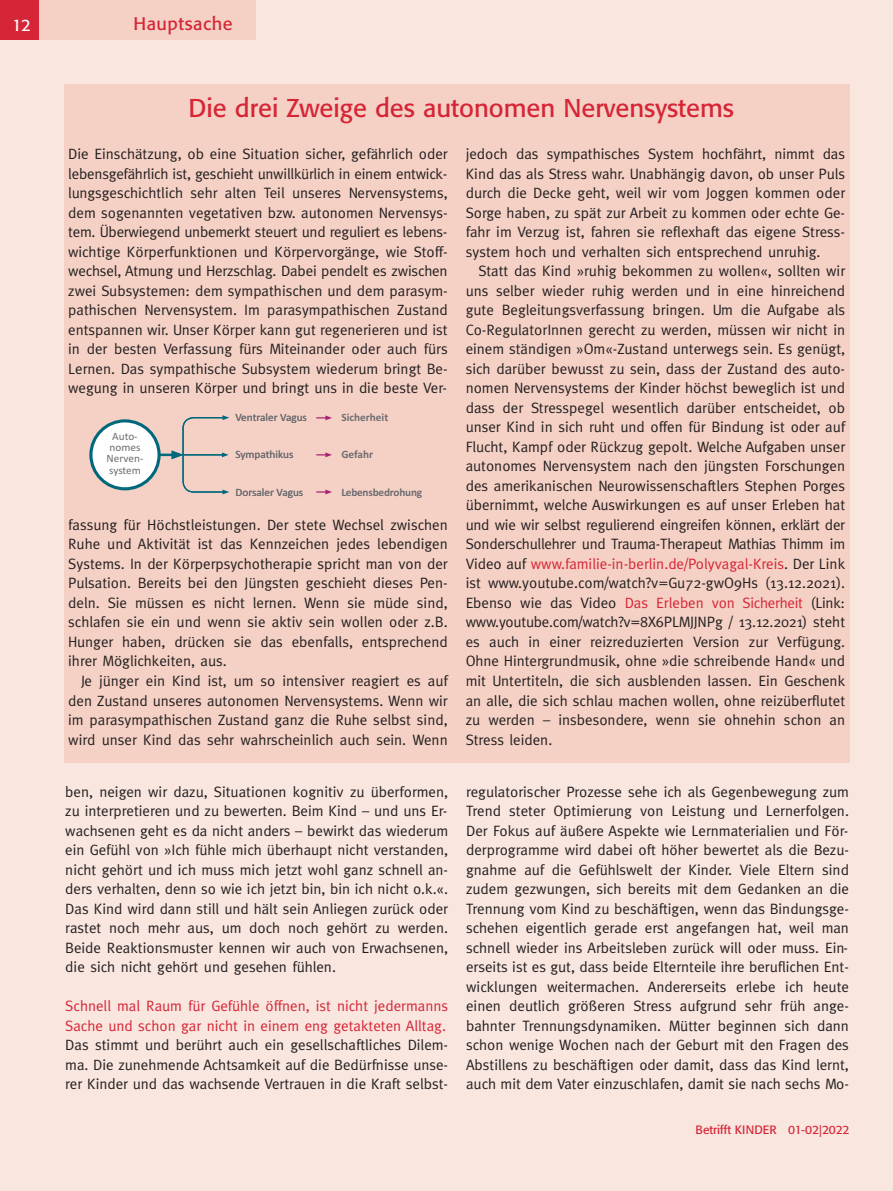
<style>
.page{position:relative;width:893px;height:1191px;background:#fff}
.page>*{position:absolute;margin:0;border:0;box-sizing:border-box;transform-origin:0 0}
.t1{font:25.5px "Formata";color:#d52536}
.t2{font:18px "Formata";letter-spacing:.03em;color:#d52536}
.t3{font:16.5px "Formata";color:#fff}
.t4{font:15px/19.5px "Meta";color:#231f20;text-align:justify}
.t5{font:15px/19.5px "Meta";color:#d52536}
.t6{font:12px "Formata";color:#d52536}
.t7{font:11.25px/11.2px "Calibri";color:#6c6d70;text-align:center}
.t8{font:700 11.25px "Calibri";color:#6c6d70}
.s1{color:#d52536}
</style>
<div class="page">
<div style="left:0;top:0;width:893px;height:1190px;background:#f9e6df"></div>
<div style="left:0;top:0;width:255px;height:39px;background:#f5d1c5"></div>
<div style="left:0;top:0;width:38px;height:39px;background:#d52536"></div>
<div style="left:64px;top:84px;width:786px;height:678px;background:#f5d1c5"></div>
<svg style="left:316px;top:415px;width:16px;height:5px"></svg>
<svg style="left:316px;top:452px;width:16px;height:5px"></svg>
<hr style="left:157px;top:453px;width:19px;height:3px;background:#00687c">
<svg style="left:316px;top:489px;width:16px;height:5px"></svg>
<div style="left:89px;top:419px;width:72px;height:71px;background:#fff;border:3px solid #00687c;border-radius:50%"></div>
<svg style="left:171px;top:415px;width:58px;height:79px"></svg>
<hr style="left:184px;top:454px;width:40px;height:1px;background:#00687c">
<p class="t3" style="left:12px;top:15px;width:20px">12</p>
<p class="t2" style="left:133px;top:13px;width:101px">Hauptsache</p>
<h1 class="t1" style="left:188px;top:92px;width:547px">Die drei Zweige des autonomen Nervensystems</h1>
<p class="t4" style="left:68px;top:144px;width:381px">Die Einschätzung, ob eine Situation sicher, gefährlich oder lebensgefährlich ist, geschieht unwillkürlich in einem entwick&shy;lungsgeschichtlich sehr alten Teil unseres Nervensystems, dem sogenannten vegetativen bzw. autonomen Nervensys&shy;tem. Überwiegend unbemerkt steuert und reguliert es lebens&shy;wichtige Körperfunktionen und Körpervorgänge, wie Stoff&shy;wechsel, Atmung und Herzschlag. Dabei pendelt es zwischen zwei Subsystemen: dem sympathischen und dem parasym&shy;pathischen Nervensystem. Im parasympathischen Zustand entspannen wir. Unser Körper kann gut regenerieren und ist in der besten Verfassung fürs Miteinander oder auch fürs Lernen. Das sympathische Subsystem wiederum bringt Be&shy;wegung in unseren Körper und bringt uns in die beste Ver-</p>
<p class="t7" style="left:107px;top:430px;width:38px">,*$-.( #-/"+<br>0"%1"#. +2+$"/</p>
<p class="t7" style="left:235px;top:412px;width:73px">!"#$%&amp;'"%(!&amp;)*+</p>
<p class="t8" style="left:341px;top:410px;width:48px">!"#$%&amp;$%"'</p>
<p class="t7" style="left:235px;top:449px;width:59px">32/4&amp;$567*+</p>
<p class="t8" style="left:341px;top:447px;width:33px">(%)*$&amp;</p>
<p class="t7" style="left:235px;top:486px;width:69px">8-%+&amp;'"%(!&amp;)*+</p>
<p class="t8" style="left:341px;top:484px;width:82px">+%,%-.,%/&amp;0$1-2</p>
<p class="t4" style="left:68px;top:515px;width:381px">fassung für Höchstleistungen. Der stete Wechsel zwischen Ruhe und Aktivität ist das Kennzeichen jedes lebendigen Systems. In der Körperpsychotherapie spricht man von der Pulsation. Bereits bei den Jüngsten geschieht dieses Pen&shy;deln. Sie müssen es nicht lernen. Wenn sie müde sind, schlafen sie ein und wenn sie aktiv sein wollen oder z.B.<br>Hunger haben, drücken sie das ebenfalls, entsprechend ihrer Möglichkeiten, aus.</p>
<p class="t4" style="left:68px;top:671px;width:381px;text-indent:13px">Je jünger ein Kind ist, um so intensiver reagiert es auf den Zustand unseres autonomen Nervensystems. Wenn wir im parasympathischen Zustand ganz die Ruhe selbst sind, wird unser Kind das sehr wahrscheinlich auch sein. Wenn</p>
<p class="t4" style="left:65px;top:781px;width:384px">ben, neigen wir dazu, Situationen kognitiv zu überformen, zu interpretieren und zu bewerten. Beim Kind – und uns Er&shy;wachsenen geht es da nicht anders – bewirkt das wiederum ein Gefühl von »Ich fühle mich überhaupt nicht verstanden, nicht gehört und ich muss mich jetzt wohl ganz schnell an&shy;ders verhalten, denn so wie ich jetzt bin, bin ich nicht o.k.«.<br>Das Kind wird dann still und hält sein Anliegen zurück oder rastet noch mehr aus, um doch noch gehört zu werden.<br>Beide Reaktionsmuster kennen wir auch von Erwachsenen, die sich nicht gehört und gesehen fühlen.</p>
<p class="t5" style="left:65px;top:996px;width:384px">Schnell mal Raum für Gefühle öffnen, ist nicht jedermanns<br>Sache und schon gar nicht in einem eng getakteten Alltag.</p>
<p class="t4" style="left:65px;top:1035px;width:384px">Das stimmt und berührt auch ein gesellschaftliches Dilem&shy;ma. Die zunehmende Achtsamkeit auf die Bedürfnisse unse&shy;rer Kinder und das wachsende Vertrauen in die Kraft selbst-</p>
<p class="t4" style="left:466px;top:144px;width:381px">jedoch das sympathisches System hochfährt, nimmt das Kind das als Stress wahr. Unabhängig davon, ob unser Puls durch die Decke geht, weil wir vom Joggen kommen oder Sorge haben, zu spät zur Arbeit zu kommen oder echte Ge&shy;fahr im Verzug ist, fahren sie reflexhaft das eigene Stress&shy;system hoch und verhalten sich entsprechend unruhig.</p>
<p class="t4" style="left:466px;top:261px;width:381px;text-indent:13px">Statt das Kind »ruhig bekommen zu wollen«, sollten wir uns selber wieder ruhig werden und in eine hinreichend gute Begleitungsverfassung bringen. Um die Aufgabe als Co-RegulatorInnen gerecht zu werden, müssen wir nicht in einem ständigen »Om«-Zustand unterwegs sein. Es genügt, sich darüber bewusst zu sein, dass der Zustand des auto&shy;nomen Nervensystems der Kinder höchst beweglich ist und dass der Stresspegel wesentlich darüber entscheidet, ob unser Kind in sich ruht und offen für Bindung ist oder auf Flucht, Kampf oder Rückzug gepolt. Welche Aufgaben unser autonomes Nervensystem nach den jüngsten Forschungen des amerikanischen Neurowissenschaftlers Stephen Porges übernimmt, welche Auswirkungen es auf unser Erleben hat und wie wir selbst regulierend eingreifen können, erklärt der Sonderschullehrer und Trauma-Therapeut Mathias Thimm im Video auf <span class="s1">www.familie-in-berlin.de/Polyvagal-Kreis</span>. Der Link ist www.youtube.com/watch?v=Gu72-gwO9Hs (13.12.2021).<br>Ebenso wie das Video <span class="s1">Das Erleben von Sicherheit</span> (Link: www.youtube.com/watch?v=8X6PLMJJNPg / 13.12.2021) steht es auch in einer reizreduzierten Version zur Verfügung.<br>Ohne Hintergrundmusik, ohne »die schreibende Hand« und mit Untertiteln, die sich ausblenden lassen. Ein Geschenk an alle, die sich schlau machen wollen, ohne reizüberflutet zu werden – insbesondere, wenn sie ohnehin schon an Stress leiden.</p>
<p class="t4" style="left:466px;top:781px;width:384px">regulatorischer Prozesse sehe ich als Gegenbewegung zum Trend steter Optimierung von Leistung und Lernerfolgen.<br>Der Fokus auf äußere Aspekte wie Lernmaterialien und För&shy;derprogramme wird dabei oft höher bewertet als die Bezu&shy;gnahme auf die Gefühlswelt der Kinder. Viele Eltern sind zudem gezwungen, sich bereits mit dem Gedanken an die Trennung vom Kind zu beschäftigen, wenn das Bindungsge&shy;schehen eigentlich gerade erst angefangen hat, weil man schnell wieder ins Arbeitsleben zurück will oder muss. Ein&shy;erseits ist es gut, dass beide Elternteile ihre beruflichen Ent&shy;wicklungen weitermachen. Andererseits erlebe ich heute einen deutlich größeren Stress aufgrund sehr früh ange&shy;bahnter Trennungsdynamiken. Mütter beginnen sich dann schon wenige Wochen nach der Geburt mit den Fragen des Abstillens zu beschäftigen oder damit, dass das Kind lernt, auch mit dem Vater einzuschlafen, damit sie nach sechs Mo-</p>
<p class="t6" style="left:696px;top:1122px;width:155px">Betrifft KINDER 01-02|2022</p>
</div>
